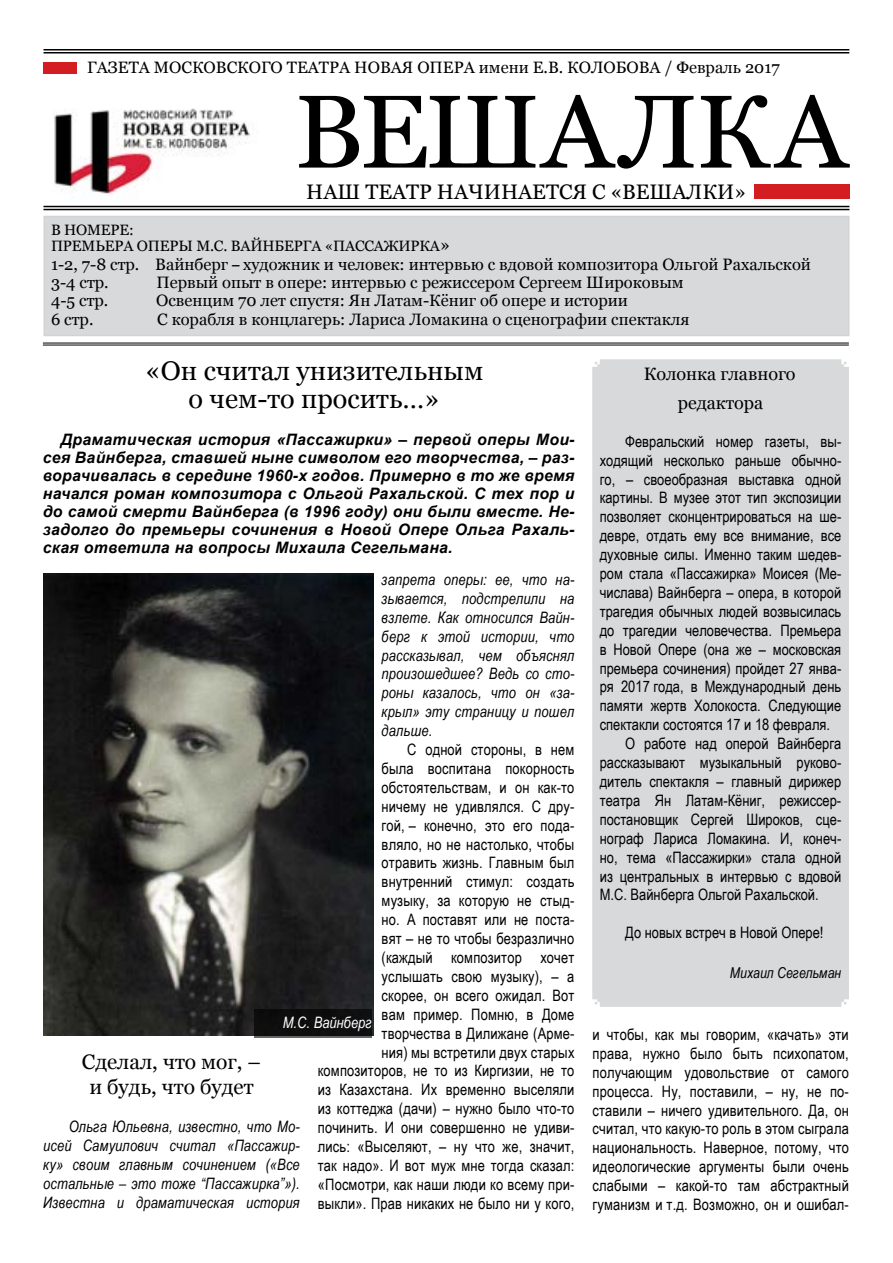
<style>
.page{position:relative;width:893px;height:1263px;background:#fff}
.page>*{position:absolute;margin:0;border:0;box-sizing:border-box;transform-origin:0 0}
.t1{font:103.5px "Georgia";letter-spacing:-.015em;color:#000}
.t2{font:27px/28.5px "Georgia";color:#000;text-align:center}
.t3{font:21px/25.2px "Georgia";color:#000;text-align:center}
.t4{font:18px/28.5px "Georgia";color:#000;text-align:center}
.t5{font:16.5px/18px "Georgia";color:#000}
.t6{font:15.75px/18.9px "Arial Narrow";color:#000;text-align:right}
.t7{font:italic 700 15.75px/18.1px "Arial";letter-spacing:.02em;color:#000;text-align:justify}
.t8{font:italic 15.75px/18.9px "Arial Narrow";letter-spacing:.01em;color:#000;text-align:justify}
.t9{font:italic 15.75px "Arial Narrow";color:#fff}
.t10{font:15px/16.5px "Georgia";letter-spacing:-.01em;color:#000}
.t11{font:italic 15px "Arial Narrow";color:#000}
.s1{font-size:18px}
.s2{font-family:"Arial Narrow"}
</style>
<div class="page">
<hr style="left:44px;top:49px;width:805px;height:1px;background:#000">
<hr style="left:44px;top:52px;width:805px;height:2px;background:#000">
<hr style="left:44px;top:206px;width:805px;height:1px;background:#000">
<hr style="left:44px;top:209px;width:805px;height:1px;background:#000">
<div style="left:44px;top:216px;width:805px;height:119px;background:#d7d9da"></div>
<div style="left:44px;top:216px;width:805px;height:120px;border:2px solid #d1d3d4"></div>
<hr style="left:43px;top:342px;width:806px;height:1px;background:#000">
<hr style="left:43px;top:345px;width:806px;height:1px;background:#000">
<div style="left:754px;top:184px;width:95px;height:15px;background:#d41c23"></div>
<div style="left:44px;top:62px;width:32px;height:12px;background:#d41c23"></div>
<img style="left:54px;top:108px;width:196px;height:91px">
<div style="left:592px;top:359px;width:257px;height:648px;background:#d7d9da"></div>
<img style="left:44px;top:574px;width:329px;height:461px">
<div style="left:255px;top:1009px;width:117px;height:28px;background:#0e0e0e"></div>
<p class="t5" style="left:87px;top:59px;width:694px">ГАЗЕТА МОСКОВСКОГО ТЕАТРА НОВАЯ ОПЕРА имени Е.В. КОЛОБОВА / Февраль 2017</p>
<h1 class="t1" style="left:294px;top:69px;width:555px">ВЕШАЛКА</h1>
<h3 class="t3" style="left:306px;top:180px;width:442px">НАШ ТЕАТР НАЧИНАЕТСЯ С «ВЕШАЛКИ»</h3>
<p class="t10" style="left:51px;top:221px;width:401px">В НОМЕРЕ:<br>ПРЕМЬЕРА ОПЕРЫ М.С. ВАЙНБЕРГА «ПАССАЖИРКА<span class="s1">»</span></p>
<p class="t5" style="left:51px;top:256px;width:761px">1-2, 7-8 стр. Вайнберг <span class="s2">–</span> художник и человек: интервью с вдовой композитора Ольгой Рахальской<br>3-4 стр.</p>
<p class="t5" style="left:156px;top:274px;width:529px">Первый опыт в опере: интервью с режиссером Сергеем Широковым</p>
<p class="t5" style="left:51px;top:292px;width:59px">4-5 стр.</p>
<p class="t5" style="left:156px;top:292px;width:473px">Освенцим 70 лет спустя: Ян Латам-Кёниг об опере и истории</p>
<p class="t5" style="left:51px;top:311px;width:44px">6 стр.</p>
<p class="t5" style="left:157px;top:311px;width:534px">С корабля в концлагерь: Лариса Ломакина о сценографии спектакля</p>
<h2 class="t2" style="left:145px;top:357px;width:340px">«Он считал унизительным о чем-то просить…»</h2>
<p class="t7" style="left:43px;top:431px;width:533px;text-indent:18px">Драматическая история «Пассажирки» – первой оперы Мои&shy;сея Вайнберга, ставшей ныне символом его творчества, – раз&shy;ворачивалась в середине 1960-х годов. Примерно в то же время начался роман композитора с Ольгой Рахальской. С тех пор и до самой смерти Вайнберга (в 1996 году) они были вместе. Не&shy;задолго до премьеры сочинения в Новой Опере Ольга Рахаль&shy;ская ответила на вопросы Михаила Сегельмана.</p>
<p class="t8" style="left:382px;top:570px;width:194px">запрета оперы: ее, что на&shy;зывается, подстрелили на взлете. Как относился Вайн&shy;берг к этой истории, что рассказывал, чем объяснял произошедшее? Ведь со сто&shy;роны казалось, что он «за&shy;крыл» эту страницу и пошел дальше.</p>
<p class="t6" style="left:318px;top:739px;width:258px">С одной стороны, в нем<br>была воспитана покорность обстоятельствам, и он как-то<br>ничему не удивлялся. С дру-<br>гой, – конечно, это его пода-<br>вляло, но не настолько, чтобы<br>отравить жизнь. Главным был внутренний стимул: создать<br>музыку, за которую не стыд-<br>но. А поставят или не поста-<br>вят – не то чтобы безразлично<br>(каждый композитор хочет услышать свою музыку), – а<br>скорее, он всего ожидал. Вот<br>вам пример. Помню, в Доме творчества в Дилижане (Арме-<br>ния) мы встретили двух старых композиторов, не то из Киргизии, не то из Казахстана. Их временно выселяли из коттеджа (дачи) – нужно было что-то починить. И они совершенно не удиви&shy;лись: «Выселяют, – ну что же, значит, так надо». И вот муж мне тогда сказал: «Посмотри, как наши люди ко всему при&shy;выкли». Прав никаких не было ни у кого,</p>
<p class="t9" style="left:283px;top:1011px;width:90px">М.С. Вайнберг</p>
<h3 class="t3" style="left:82px;top:1049px;width:181px">Сделал, что мог, – и будь, что будет</h3>
<p class="t8" style="left:43px;top:1117px;width:258px;text-indent:25px">Ольга Юльевна, известно, что Мо&shy;исей Самуилович считал «Пассажир&shy;ку» своим главным сочинением («Все остальные – это тоже “Пассажирка”»).<br>Известна и драматическая история</p>
<p class="t4" style="left:644px;top:360px;width:153px">Колонка главного редактора</p>
<p class="t6" style="left:625px;top:431px;width:217px">Февральский номер газеты, вы-</p>
<p class="t6" style="left:600px;top:450px;width:243px">ходящий несколько раньше обычно-</p>
<p class="t6" style="left:600px;top:469px;width:243px">го, – своеобразная выставка одной</p>
<p class="t6" style="left:600px;top:488px;width:243px">картины. В музее этот тип экспозиции</p>
<p class="t6" style="left:600px;top:507px;width:243px">позволяет сконцентрироваться на ше-</p>
<p class="t6" style="left:600px;top:526px;width:243px">девре, отдать ему все внимание, все</p>
<p class="t6" style="left:600px;top:545px;width:243px">духовные силы. Именно таким шедев-</p>
<p class="t6" style="left:600px;top:563px;width:243px">ром стала «Пассажирка» Моисея (Ме-</p>
<p class="t6" style="left:600px;top:582px;width:243px">числава) Вайнберга – опера, в которой</p>
<p class="t6" style="left:600px;top:601px;width:243px">трагедия обычных людей возвысилась</p>
<p class="t6" style="left:600px;top:620px;width:243px">до трагедии человечества. Премьера</p>
<p class="t6" style="left:600px;top:639px;width:243px">в Новой Опере (она же – московская</p>
<p class="t6" style="left:600px;top:658px;width:243px">премьера сочинения) пройдет 27 янва-</p>
<p class="t6" style="left:600px;top:677px;width:243px">ря 2017 года, в Международный день</p>
<p class="t6" style="left:600px;top:696px;width:243px">памяти жертв Холокоста. Следующие</p>
<p class="t6" style="left:600px;top:715px;width:232px">спектакли состоятся 17 и 18 февраля.</p>
<p class="t6" style="left:625px;top:734px;width:218px">О работе над оперой Вайнберга</p>
<p class="t6" style="left:600px;top:752px;width:243px">рассказывают музыкальный руково-</p>
<p class="t6" style="left:600px;top:771px;width:243px">дитель спектакля – главный дирижер</p>
<p class="t6" style="left:600px;top:790px;width:243px">театра Ян Латам-Кёниг, режиссер-</p>
<p class="t6" style="left:600px;top:809px;width:243px">постановщик Сергей Широков, сце-</p>
<p class="t6" style="left:600px;top:828px;width:243px">нограф Лариса Ломакина. И, конеч-</p>
<p class="t6" style="left:600px;top:847px;width:243px">но, тема «Пассажирки» стала одной</p>
<p class="t6" style="left:600px;top:866px;width:243px">из центральных в интервью с вдовой</p>
<p class="t6" style="left:600px;top:885px;width:220px">М.С. Вайнберга Ольгой Рахальской.</p>
<p class="t6" style="left:625px;top:923px;width:200px">До новых встреч в Новой Опере!</p>
<p class="t11" style="left:730px;top:962px;width:113px">Михаил Сегельман</p>
<p class="t6" style="left:593px;top:1024px;width:258px;text-align:justify">и чтобы, как мы говорим, «качать» эти права, нужно было быть психопатом, получающим удовольствие от самого процесса. Ну, поставили, – ну, не по&shy;ставили – ничего удивительного. Да, он считал, что какую-то роль в этом сыграла национальность. Наверное, потому, что идеологические аргументы были очень слабыми – какой-то там абстрактный гуманизм и т.д. Возможно, он и ошибал-</p>
</div>
